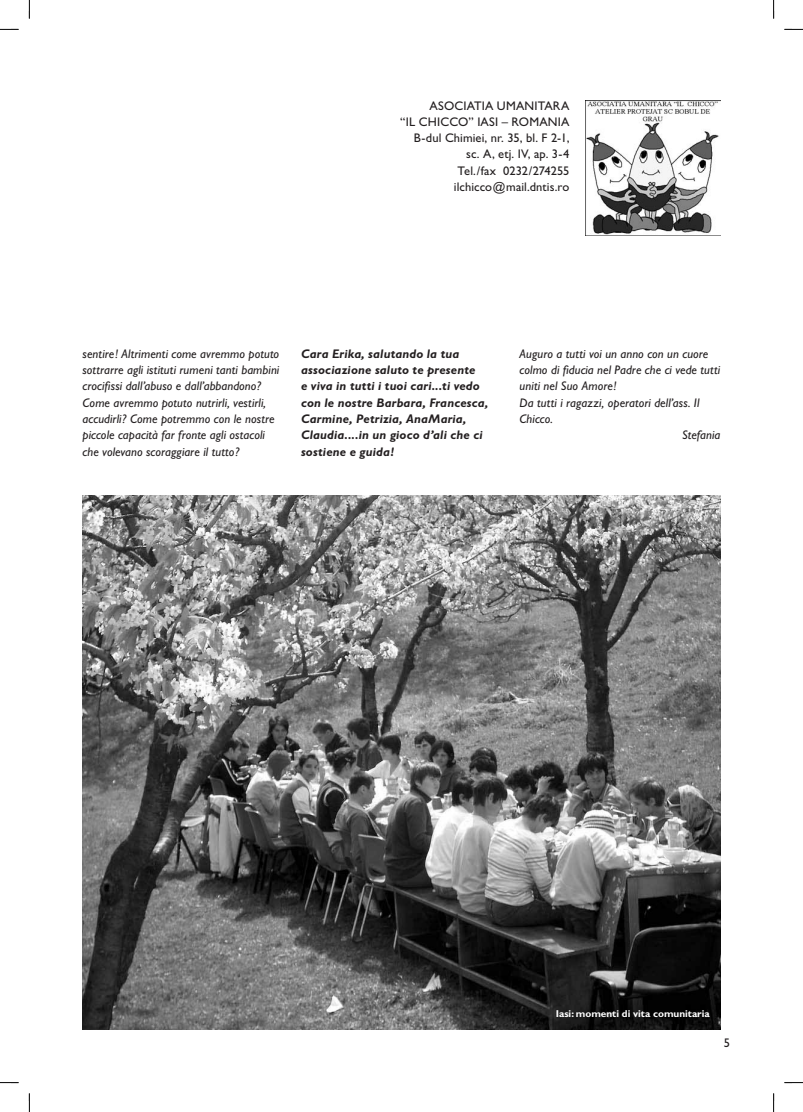
<style>
.page{position:relative;width:803px;height:1112px;background:#fff}
.page>*{position:absolute;margin:0;border:0;box-sizing:border-box;transform-origin:0 0}
.t1{font:italic 12.5px/16.2px "Gill Sans";letter-spacing:.01em;color:#231f20}
.t2{font:italic 700 12.5px/16.2px "Gill Sans";letter-spacing:.01em;color:#231f20}
.t3{font:12.5px/16.2px "Gill Sans";letter-spacing:.01em;color:#231f20;text-align:right}
.t4{font:700 10px "Gill Sans";color:#fff}
</style>
<div class="page">
<img style="left:586px;top:100px;width:134px;height:136px">
<img style="left:83px;top:495px;width:637px;height:534px">
<svg style="left:0;top:29px;width:19px;height:1px"></svg>
<svg style="left:784px;top:29px;width:19px;height:1px"></svg>
<svg style="left:0;top:1082px;width:19px;height:1px"></svg>
<svg style="left:784px;top:1082px;width:19px;height:1px"></svg>
<svg style="left:29px;top:0;width:1px;height:19px"></svg>
<svg style="left:29px;top:1093px;width:1px;height:18px"></svg>
<svg style="left:773px;top:0;width:1px;height:19px"></svg>
<svg style="left:773px;top:1093px;width:1px;height:18px"></svg>
<p class="t3" style="left:400px;top:99px;width:171px">ASOCIATIA UMANITARA<br>“IL CHICCO” IASI – ROMANIA<br>B-dul Chimiei, nr. 35, bl. F 2-1, sc. A, etj. IV, ap. 3-4<br>Tel./fax 0232/274255 ilchicco@mail.dntis.ro</p>
<p class="t1" style="left:83px;top:347px;width:198px">sentire! Altrimenti come avremmo potuto sottrarre agli istituti rumeni tanti bambini crocifissi dall’abuso e dall’abbandono?<br>Come avremmo potuto nutrirli, vestirli, accudirli? Come potremmo con le nostre piccole capacità far fronte agli ostacoli che volevano scoraggiare il tutto?</p>
<p class="t2" style="left:301px;top:347px;width:189px">Cara Erika, salutando la tua associazione saluto te presente<br>e viva in tutti i tuoi cari...ti vedo con le nostre Barbara, Francesca,<br>Carmine, Petrizia, AnaMaria,<br>Claudia....in un gioco d’ali che ci sostiene e guida!</p>
<p class="t1" style="left:520px;top:347px;width:190px">Auguro a tutti voi un anno con un cuore</p>
<p class="t1" style="left:520px;top:363px;width:202px">colmo di fiducia nel Padre che ci vede tutti</p>
<p class="t1" style="left:520px;top:379px;width:99px">uniti nel Suo Amore!</p>
<p class="t1" style="left:520px;top:395px;width:181px">Da tutti i ragazzi, operatori dell’ass. Il</p>
<p class="t1" style="left:520px;top:412px;width:35px">Chicco.</p>
<p class="t1" style="left:682px;top:428px;width:40px">Stefania</p>
<p class="t4" style="left:556px;top:1009px;width:156px">Iasi: momenti di vita comunitaria</p>
<p class="t3" style="left:724px;top:1035px;width:8px">5</p>
</div>
